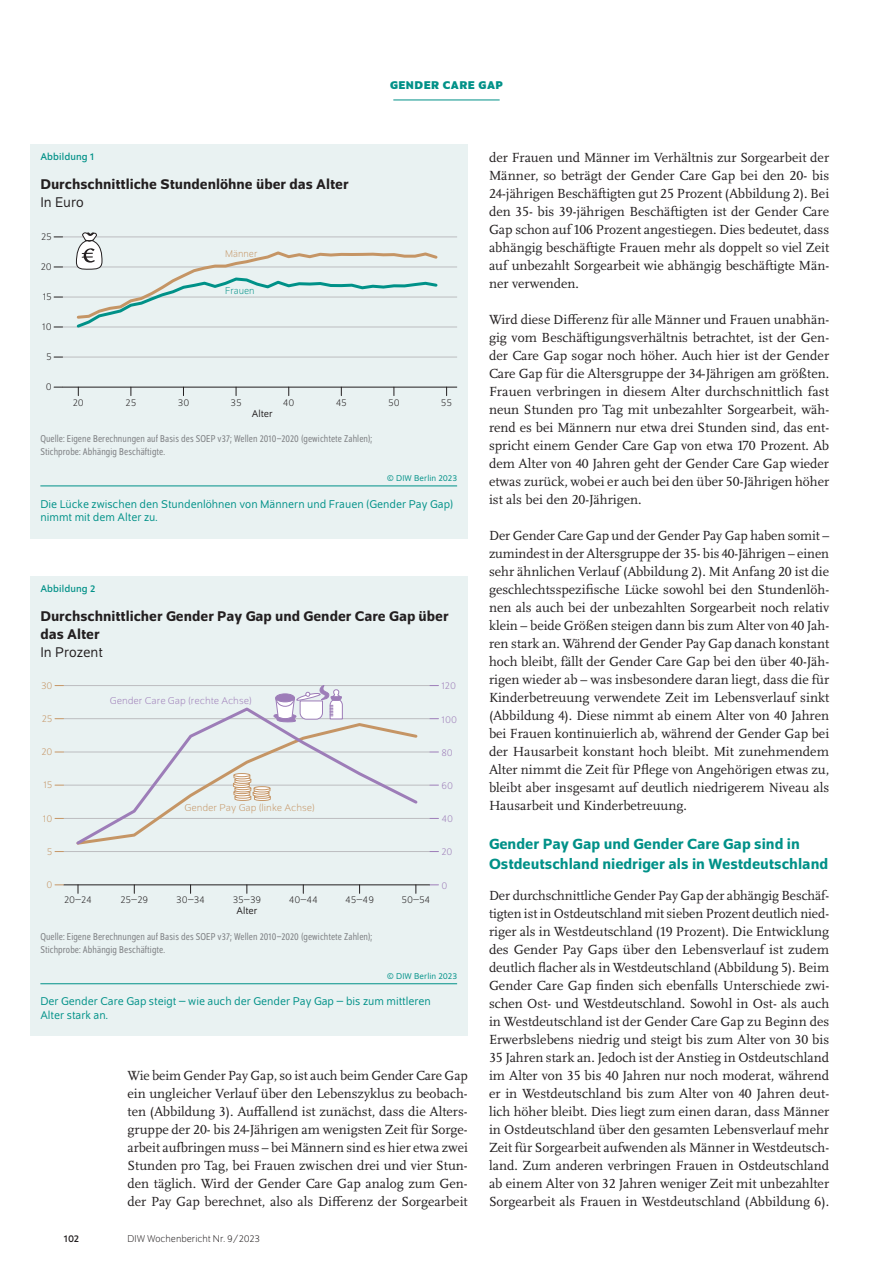
<style>
.page{position:relative;width:893px;height:1263px;background:#fff}
.page>*{position:absolute;margin:0;border:0;box-sizing:border-box;transform-origin:0 0}
.t1{font:500 15.75px/19.5px "Schumpeter";color:#009188}
.t2{font:500 15px/18px "Schumpeter";color:#231f20}
.t3{font:15px "Schumpeter Blond";color:#231f20}
.t4{font:13.8px/18px "Scala Pro";color:#231f20;text-align:justify}
.t5{font:12px/13.5px "Schumpeter Blond";color:#009188}
.t6{font:700 12px "Schumpeter";color:#009188}
.t7{font:semi-condensed 10.5px/12.8px "Schumpeter Blond";letter-spacing:.01em;color:#808285}
.t8{font:300 10.5px "Schumpeter";color:#231f20}
.t9{font:300 10.5px "Schumpeter";color:#9d7db8;scale:1.06 1}
.t10{font:300 10.5px "Schumpeter";color:#c59565;scale:1.06 1}
.t11{font:10.5px "Schumpeter";letter-spacing:.01em;color:#009188}
.t12{font:300 10.5px "Schumpeter";color:#c59565}
.t13{font:300 10.5px "Schumpeter";color:#9d7db8}
.t14{font:10.5px "Schumpeter Blond";color:#231f20}
.t15{font:300 10.5px "Schumpeter";color:#009188}
.t16{font:10.5px "Schumpeter";color:#231f20}
.t17{font:9px "Schumpeter Blond";letter-spacing:.01em;color:#009188}
</style>
<div class="page">
<hr style="left:393px;top:100px;width:107px;height:1px;background:#009188">
<div style="left:30px;top:144px;width:438px;height:394px;background:#e9f2f2"></div>
<hr style="left:63px;top:237px;width:394px;height:1px;background:#bcbdc0">
<hr style="left:63px;top:267px;width:394px;height:1px;background:#bcbdc0">
<hr style="left:63px;top:297px;width:394px;height:1px;background:#bcbdc0">
<hr style="left:63px;top:327px;width:394px;height:1px;background:#bcbdc0">
<hr style="left:63px;top:357px;width:394px;height:1px;background:#bcbdc0">
<hr style="left:63px;top:387px;width:394px;height:1px;background:#231f20">
<svg style="left:74px;top:232px;width:366px;height:96px"></svg>
<hr style="left:40px;top:485px;width:417px;height:1px;background:#009188">
<div style="left:30px;top:576px;width:438px;height:460px;background:#e9f2f2"></div>
<hr style="left:63px;top:685px;width:367px;height:1px;background:#bcbdc0">
<hr style="left:63px;top:718px;width:367px;height:1px;background:#bcbdc0">
<hr style="left:63px;top:752px;width:367px;height:1px;background:#bcbdc0">
<hr style="left:63px;top:785px;width:367px;height:1px;background:#bcbdc0">
<hr style="left:63px;top:818px;width:367px;height:1px;background:#bcbdc0">
<hr style="left:63px;top:851px;width:367px;height:1px;background:#bcbdc0">
<hr style="left:63px;top:884px;width:367px;height:1px;background:#231f20">
<svg style="left:75px;top:685px;width:344px;height:160px"></svg>
<div style="left:276px;top:694px;width:18px;height:8px;background:#9d7db8;border-radius:50%"></div>
<div style="left:276px;top:694px;width:19px;height:8px;border:1px solid #9d7db8;border-radius:50%"></div>
<hr style="left:40px;top:983px;width:417px;height:1px;background:#009188">
<p class="t6" style="left:390px;top:79px;width:18px">GENDER</p>
<p class="t6" style="left:443px;top:79px;width:17px">CARE</p>
<p class="t6" style="left:479px;top:79px;width:18px">GAP</p>
<p class="t11" style="left:40px;top:151px;width:55px">Abbildung 1</p>
<p class="t2" style="left:40px;top:175px;width:310px">Durchschnittliche Stundenlöhne über das Alter</p>
<p class="t3" style="left:40px;top:194px;width:45px">In Euro</p>
<p class="t8" style="left:41px;top:232px;width:12px">25</p>
<p class="t8" style="left:41px;top:262px;width:13px">20</p>
<p class="t8" style="left:43px;top:292px;width:11px">15</p>
<p class="t8" style="left:42px;top:322px;width:11px">10</p>
<p class="t8" style="left:46px;top:352px;width:7px">5</p>
<p class="t8" style="left:46px;top:382px;width:7px">0</p>
<p class="t12" style="left:225px;top:248px;width:34px">Männer</p>
<p class="t15" style="left:225px;top:286px;width:31px">Frauen</p>
<p class="t8" style="left:73px;top:397px;width:13px">20</p>
<p class="t8" style="left:126px;top:397px;width:12px">25</p>
<p class="t8" style="left:178px;top:397px;width:13px">30</p>
<p class="t8" style="left:231px;top:397px;width:13px">35</p>
<p class="t14" style="left:252px;top:408px;width:22px">Alter</p>
<p class="t8" style="left:283px;top:397px;width:13px">40</p>
<p class="t8" style="left:336px;top:397px;width:13px">45</p>
<p class="t8" style="left:388px;top:397px;width:13px">50</p>
<p class="t8" style="left:441px;top:397px;width:13px">55</p>
<p class="t7" style="left:40px;top:433px;width:333px">Quelle: Eigene Berechnungen auf Basis des SOEP v37; Wellen 2010–2020 (gewichtete Zahlen);<br>Stichprobe: Abhängig Beschäftigte.</p>
<p class="t17" style="left:387px;top:474px;width:72px">© DIW Berlin 2023</p>
<p class="t5" style="left:40px;top:497px;width:414px">Die Lücke zwischen den Stundenlöhnen von Männern und Frauen (Gender Pay Gap) nimmt mit dem Alter zu.</p>
<p class="t11" style="left:40px;top:583px;width:56px">Abbildung 2</p>
<p class="t2" style="left:40px;top:607px;width:410px">Durchschnittlicher Gender Pay Gap und Gender Care Gap über das Alter</p>
<p class="t3" style="left:40px;top:644px;width:64px">In Prozent</p>
<p class="t12" style="left:41px;top:680px;width:13px">30</p>
<p class="t12" style="left:42px;top:714px;width:12px">25</p>
<p class="t12" style="left:42px;top:747px;width:13px">20</p>
<p class="t12" style="left:43px;top:780px;width:11px">15</p>
<p class="t12" style="left:43px;top:813px;width:11px">10</p>
<p class="t12" style="left:47px;top:846px;width:7px">5</p>
<p class="t12" style="left:47px;top:879px;width:7px">0</p>
<p class="t9" style="left:110px;top:696px;width:136px">Gender Care Gap (rechte Achse)</p>
<p class="t10" style="left:184px;top:803px;width:125px">Gender Pay Gap (linke Achse)</p>
<p class="t8" style="left:64px;top:895px;width:29px">20–24</p>
<p class="t8" style="left:120px;top:895px;width:29px">25–29</p>
<p class="t8" style="left:176px;top:895px;width:30px">30–34</p>
<p class="t8" style="left:233px;top:895px;width:30px">35–39</p>
<p class="t8" style="left:289px;top:895px;width:30px">40–44</p>
<p class="t8" style="left:345px;top:895px;width:30px">45–49</p>
<p class="t8" style="left:402px;top:895px;width:30px">50–54</p>
<p class="t14" style="left:236px;top:906px;width:22px">Alter</p>
<p class="t7" style="left:40px;top:931px;width:333px">Quelle: Eigene Berechnungen auf Basis des SOEP v37; Wellen 2010–2020 (gewichtete Zahlen);<br>Stichprobe: Abhängig Beschäftigte.</p>
<p class="t13" style="left:441px;top:681px;width:16px">120</p>
<p class="t13" style="left:441px;top:714px;width:17px">100</p>
<p class="t13" style="left:441px;top:747px;width:13px">80</p>
<p class="t13" style="left:441px;top:780px;width:13px">60</p>
<p class="t13" style="left:441px;top:814px;width:13px">40</p>
<p class="t13" style="left:441px;top:847px;width:13px">20</p>
<p class="t13" style="left:441px;top:880px;width:7px">0</p>
<p class="t17" style="left:387px;top:972px;width:72px">© DIW Berlin 2023</p>
<p class="t5" style="left:40px;top:995px;width:392px">Der Gender Care Gap steigt – wie auch der Gender Pay Gap – bis zum mittleren<br>Alter stark an.</p>
<p class="t4" style="left:128px;top:1066px;width:342px">Wie beim Gender Pay Gap, so ist auch beim Gender Care Gap ein ungleicher Verlauf über den Lebenszyklus zu beobach&shy;ten (Abbildung 3). Auffallend ist zunächst, dass die Alters&shy;gruppe der 20- bis 24-Jährigen am wenigsten Zeit für Sorge&shy;arbeit aufbringen muss – bei Männern sind es hier etwa zwei Stunden pro Tag, bei Frauen zwischen drei und vier Stun&shy;den täglich. Wird der Gender Care Gap analog zum Gen&shy;der Pay Gap berechnet, also als Differenz der Sorgearbeit</p>
<p class="t16" style="left:64px;top:1233px;width:17px">102</p>
<p class="t8" style="left:128px;top:1234px;width:134px">DIW Wochenbericht Nr. 9/2023</p>
<p class="t4" style="left:489px;top:148px;width:342px">der Frauen und Männer im Verhältnis zur Sorgearbeit der Männer, so beträgt der Gender Care Gap bei den 20- bis 24-jährigen Beschäftigten gut 25 Prozent (Abbildung 2). Bei den 35- bis 39-jährigen Beschäftigten ist der Gender Care Gap schon auf 106 Prozent angestiegen. Dies bedeutet, dass abhängig beschäftigte Frauen mehr als doppelt so viel Zeit auf unbezahlt Sorgearbeit wie abhängig beschäftigte Män&shy;ner verwenden.</p>
<p class="t4" style="left:489px;top:310px;width:342px">Wird diese Differenz für alle Männer und Frauen unabhän&shy;gig vom Beschäftigungsverhältnis betrachtet, ist der Gen&shy;der Care Gap sogar noch höher. Auch hier ist der Gender Care Gap für die Altersgruppe der 34-Jährigen am größten.<br>Frauen verbringen in diesem Alter durchschnittlich fast neun Stunden pro Tag mit unbezahlter Sorgearbeit, wäh&shy;rend es bei Männern nur etwa drei Stunden sind, das ent&shy;spricht einem Gender Care Gap von etwa 170 Prozent. Ab dem Alter von 40 Jahren geht der Gender Care Gap wieder etwas zurück, wobei er auch bei den über 50-Jährigen höher ist als bei den 20-Jährigen.</p>
<p class="t4" style="left:489px;top:526px;width:342px">Der Gender Care Gap und der Gender Pay Gap haben somit – zumindest in der Altersgruppe der 35- bis 40-Jährigen – einen sehr ähnlichen Verlauf (Abbildung 2). Mit Anfang 20 ist die geschlechtsspezifische Lücke sowohl bei den Stundenlöh&shy;nen als auch bei der unbezahlten Sorgearbeit noch relativ klein – beide Größen steigen dann bis zum Alter von 40 Jah&shy;ren stark an. Während der Gender Pay Gap danach konstant hoch bleibt, fällt der Gender Care Gap bei den über 40-Jäh&shy;rigen wieder ab – was insbesondere daran liegt, dass die für Kinderbetreuung verwendete Zeit im Lebensverlauf sinkt (Abbildung 4). Diese nimmt ab einem Alter von 40 Jahren bei Frauen kontinuierlich ab, während der Gender Gap bei der Hausarbeit konstant hoch bleibt. Mit zunehmendem Alter nimmt die Zeit für Pflege von Angehörigen etwas zu, bleibt aber insgesamt auf deutlich niedrigerem Niveau als Hausarbeit und Kinderbetreuung.</p>
<p class="t1" style="left:489px;top:834px;width:341px">Gender Pay Gap und Gender Care Gap sind in<br>Ostdeutschland niedriger als in Westdeutschland</p>
<p class="t4" style="left:489px;top:886px;width:342px">Der durchschnittliche Gender Pay Gap der abhängig Beschäf&shy;tigten ist in Ostdeutschland mit sieben Prozent deutlich nied&shy;riger als in Westdeutschland (19 Prozent). Die Entwicklung des Gender Pay Gaps über den Lebensverlauf ist zudem deutlich flacher als in Westdeutschland (Abbildung 5). Beim Gender Care Gap finden sich ebenfalls Unterschiede zwi&shy;schen Ost- und Westdeutschland. Sowohl in Ost- als auch in Westdeutschland ist der Gender Care Gap zu Beginn des Erwerbslebens niedrig und steigt bis zum Alter von 30 bis 35 Jahren stark an. Jedoch ist der Anstieg in Ostdeutschland im Alter von 35 bis 40 Jahren nur noch moderat, während er in Westdeutschland bis zum Alter von 40 Jahren deut&shy;lich höher bleibt. Dies liegt zum einen daran, dass Männer in Ostdeutschland über den gesamten Lebensverlauf mehr Zeit für Sorgearbeit aufwenden als Männer in Westdeutsch&shy;land. Zum anderen verbringen Frauen in Ostdeutschland ab einem Alter von 32 Jahren weniger Zeit mit unbezahlter Sorgearbeit als Frauen in Westdeutschland (Abbildung 6).</p>
</div>
